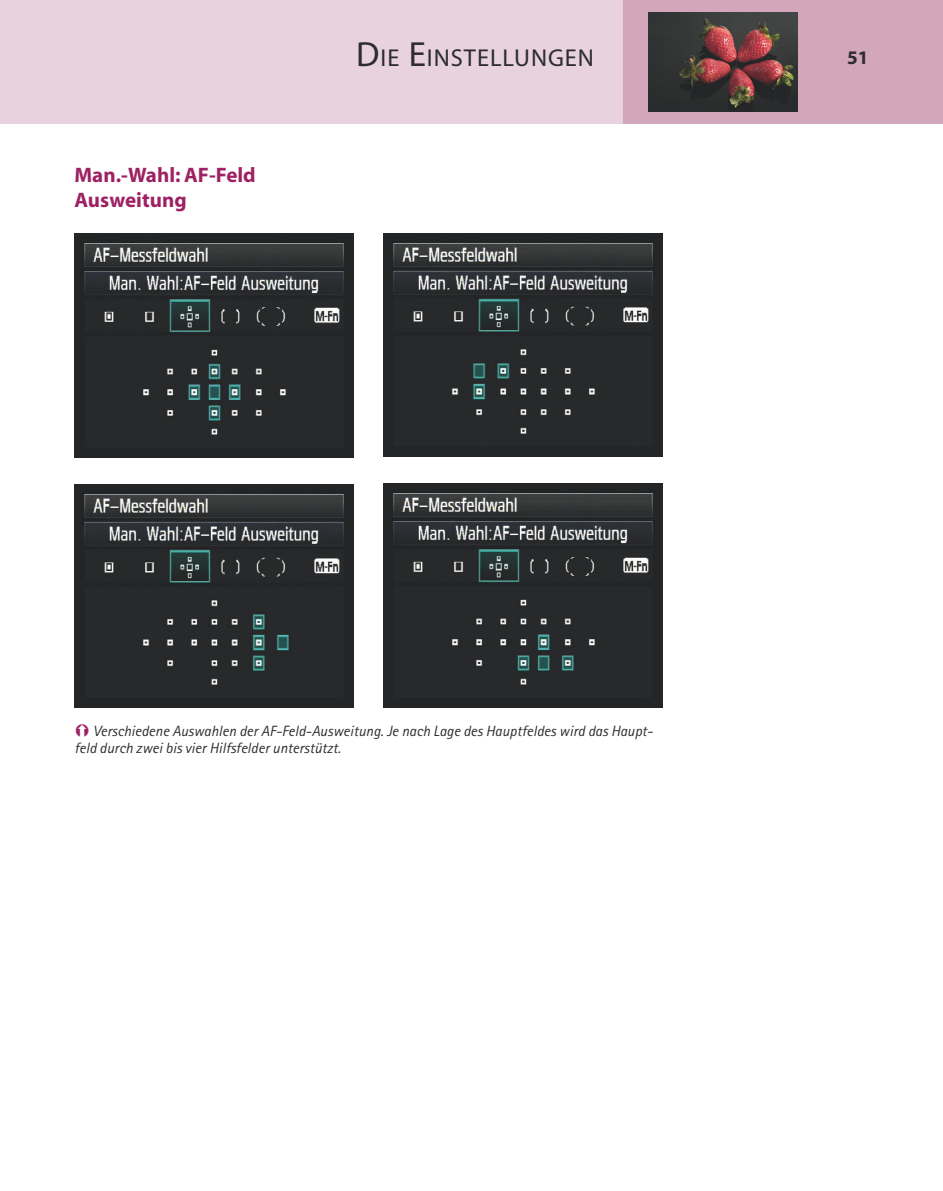
<style>
.page{position:relative;width:943px;height:1191px;background:#fff}
.page>*{position:absolute;margin:0;border:0;box-sizing:border-box;transform-origin:0 0}
.t1{font:24.5px "Myriad";letter-spacing:.04em;color:#2d2c2e}
.t2{font:700 21px/24.5px "Myriad";color:#9e2263}
.t3{font:700 19.25px "Myriad";color:#2d2c2e}
.t4{font:italic 14.88px/16.6px "Rotis Sans Serif";color:#2d2c2e}
.s1{font-size:35px}
</style>
<div class="page">
<div style="left:276px;top:0;width:348px;height:124px;background:#e8d2dd"></div>
<div style="left:0;top:0;width:276px;height:124px;background:#e8d2dd"></div>
<div style="left:623px;top:0;width:320px;height:124px;background:#d3a6ba"></div>
<img style="left:649px;top:12px;width:149px;height:99px">
<img style="left:74px;top:234px;width:279px;height:223px">
<img style="left:74px;top:484px;width:279px;height:224px">
<img style="left:383px;top:233px;width:279px;height:223px">
<img style="left:383px;top:484px;width:279px;height:223px">
<h2 class="t2" style="left:74px;top:163px;width:183px">Man.-Wahl: AF-Feld<br>Ausweitung</h2>
<h1 class="t1" style="left:356px;top:45px;width:239px"><span class="s1">D</span>IE <span class="s1">E</span>INSTELLUNGEN</h1>
<p class="t3" style="left:847px;top:48px;width:23px">51</p>
<p class="t4" style="left:74px;top:723px;width:580px;text-indent:19px">Verschiedene Auswahlen der AF-Feld-Ausweitung. Je nach Lage des Hauptfeldes wird das Haupt&shy;feld durch zwei bis vier Hilfsfelder unterstützt.</p>
</div>
